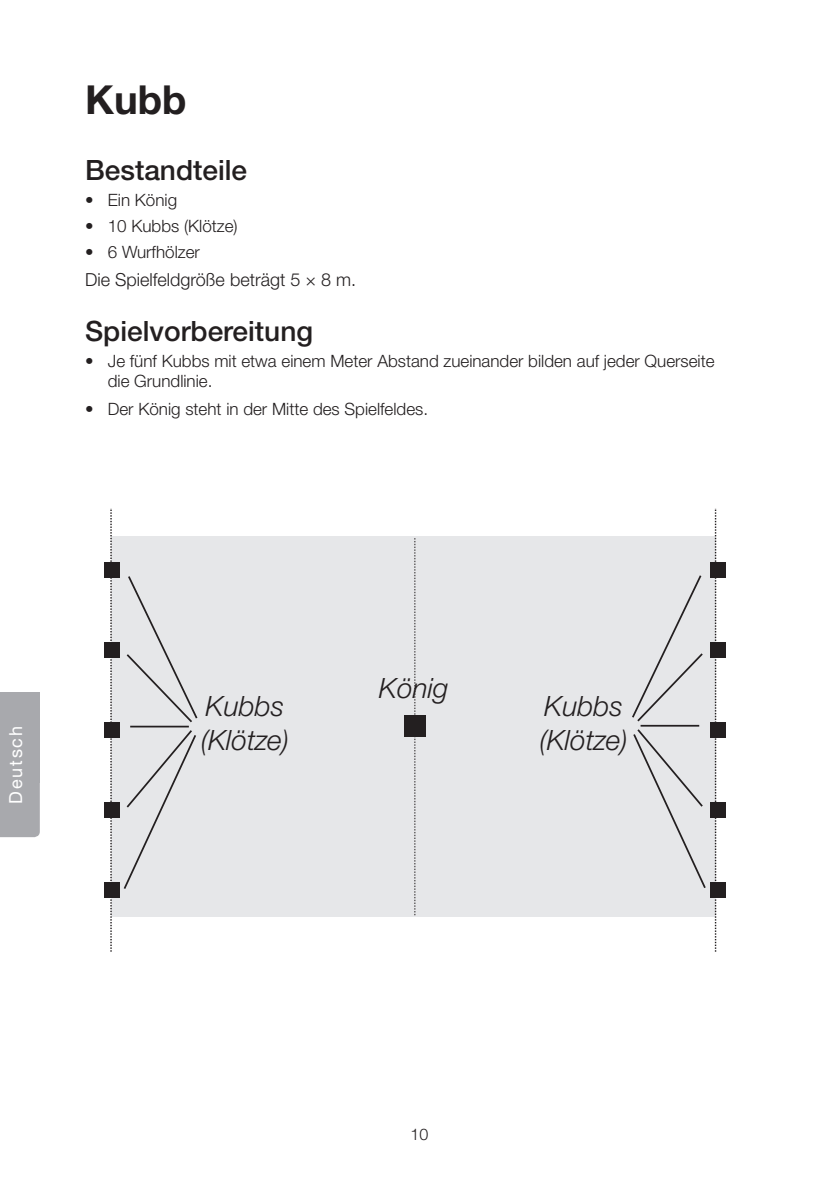
<style>
.page{position:relative;width:840px;height:1191px;background:#fff}
.page>*{position:absolute;margin:0;border:0;box-sizing:border-box;transform-origin:0 0}
.t1{font:700 40px "Helvetica Neue LT Std";color:#231f20}
.t2{font:italic 300 28px/33.6px "Helvetica Neue LT Std";color:#231f20}
.t3{font:500 28px "Helvetica Neue LT Std";color:#231f20}
.t4{font:300 18px "Helvetica Neue LT Std";color:#231f20}
.t5{font:18px "Helvetica Neue LT Std";letter-spacing:.1em;color:#fff}
.t6{font:300 17px/20.4px "Helvetica Neue LT Std";color:#231f20}
.t7{font:300 16px "Helvetica Neue LT Std";color:#231f20}
</style>
<div class="page">
<div style="left:0;top:782px;width:40px;height:55px;background:#a8a9ad"></div>
<div style="left:0;top:692px;width:40px;height:90px;background:#a8a9ad"></div>
<div style="left:111px;top:536px;width:604px;height:380px;background:#e6e7e9"></div>
<div style="left:104px;top:882px;width:15px;height:16px;background:#231f20"></div>
<div style="left:104px;top:802px;width:15px;height:16px;background:#231f20"></div>
<div style="left:104px;top:722px;width:15px;height:16px;background:#231f20"></div>
<div style="left:104px;top:642px;width:15px;height:16px;background:#231f20"></div>
<div style="left:104px;top:562px;width:15px;height:16px;background:#231f20"></div>
<div style="left:709px;top:882px;width:16px;height:16px;background:#231f20"></div>
<div style="left:709px;top:802px;width:16px;height:16px;background:#231f20"></div>
<div style="left:709px;top:722px;width:16px;height:16px;background:#231f20"></div>
<div style="left:709px;top:642px;width:16px;height:16px;background:#231f20"></div>
<div style="left:709px;top:562px;width:16px;height:16px;background:#231f20"></div>
<div style="left:404px;top:715px;width:21px;height:21px;background:#231f20"></div>
<svg style="left:110px;top:508px;width:2px;height:444px"></svg>
<svg style="left:714px;top:509px;width:1px;height:443px"></svg>
<svg style="left:414px;top:538px;width:1px;height:377px"></svg>
<svg style="left:123px;top:576px;width:75px;height:313px"></svg>
<svg style="left:632px;top:575px;width:74px;height:313px"></svg>
<hr style="left:130px;top:725px;width:59px;height:2px;background:#231f20">
<hr style="left:640px;top:725px;width:58px;height:1px;background:#231f20">
<h1 class="t1" style="left:85px;top:75px;width:103px">Kubb</h1>
<h2 class="t3" style="left:85px;top:153px;width:163px">Bestandteile</h2>
<p class="t6" style="left:85px;top:190px;width:93px">• Ein König</p>
<p class="t6" style="left:85px;top:216px;width:154px">• 10 Kubbs (Klötze)</p>
<p class="t6" style="left:85px;top:242px;width:116px">• 6 Wurfhölzer</p>
<p class="t4" style="left:85px;top:268px;width:272px">Die Spielfeldgröße beträgt 5 × 8 m.</p>
<h2 class="t3" style="left:85px;top:314px;width:229px">Spielvorbereitung</h2>
<p class="t6" style="left:108px;top:350px;width:608px;text-indent:-23px">• Je fünf Kubbs mit etwa einem Meter Abstand zueinander bilden auf jeder Querseite die Grundlinie.</p>
<p class="t6" style="left:85px;top:398px;width:344px">• Der König steht in der Mitte des Spielfeldes.</p>
<p class="t5" style="left:5px;top:803px;width:79px;rotate:-90deg">Deutsch</p>
<h2 class="t2" style="left:379px;top:670px;width:71px">König</h2>
<h2 class="t2" style="left:201px;top:689px;width:90px">Kubbs (Klötze)</h2>
<h2 class="t2" style="left:539px;top:689px;width:90px">Kubbs (Klötze)</h2>
<p class="t7" style="left:410px;top:1124px;width:19px">10</p>
</div>
